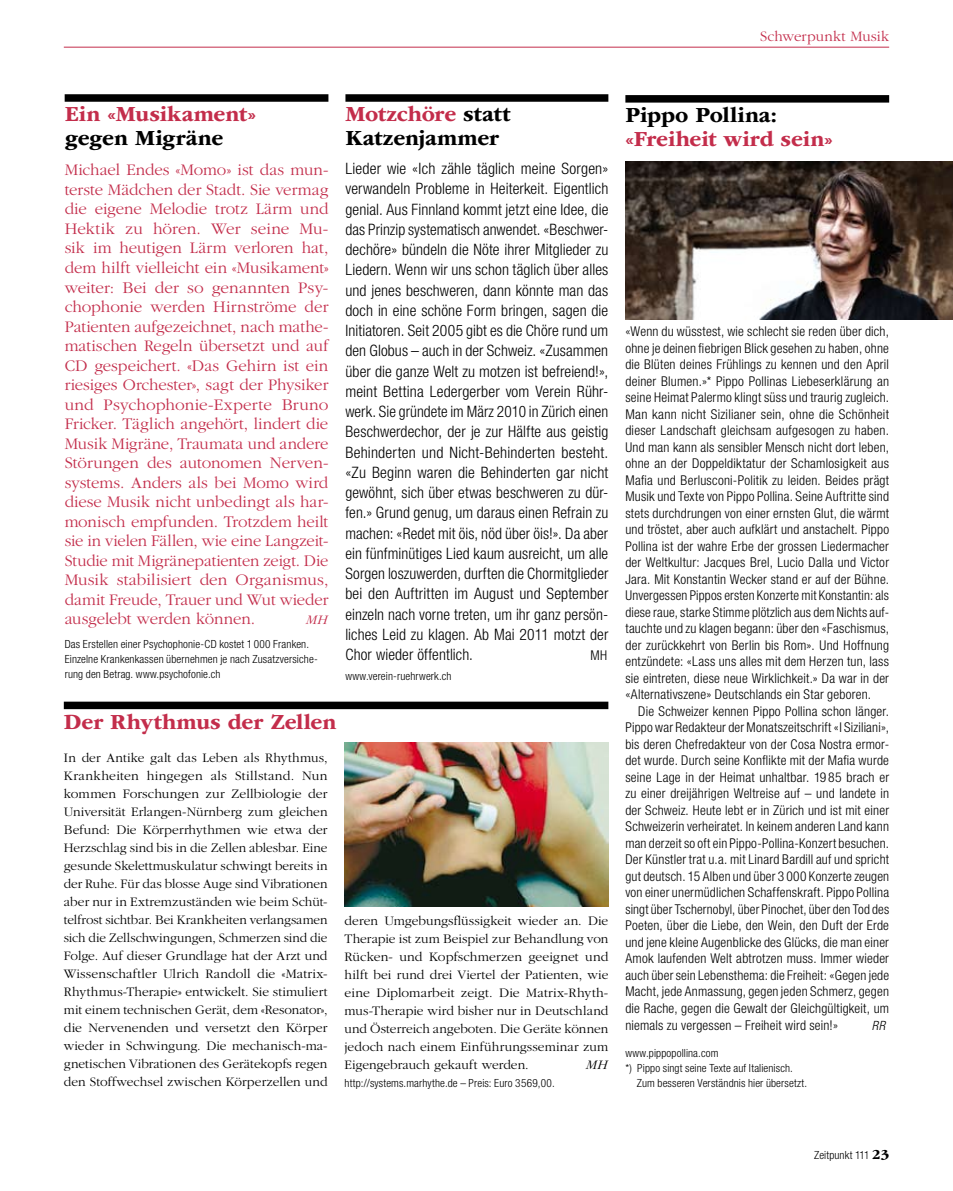
<style>
.page{position:relative;width:953px;height:1191px;background:#fff}
.page>*{position:absolute;margin:0;border:0;box-sizing:border-box;transform-origin:0 0}
.t1{font:700 22.5px "ITC Garamond Std";letter-spacing:-.005em;color:#c32d4b}
.t2{font:700 22.5px/24px "ITC Garamond Std";letter-spacing:-.005em;color:#000}
.t3{font:300 16.8px/19.5px "ITC Garamond Std";letter-spacing:-.01em;color:#c32d4b;text-align:justify}
.t4{font:300 condensed 15.75px/20.2px "Helvetica Neue LT Std";letter-spacing:.01em;color:#000;text-align:justify}
.t5{font:300 15px "ITC Garamond Std";letter-spacing:.005em;color:#c32d4b}
.t6{font:300 condensed 13.5px/16.5px "Helvetica Neue LT Std";letter-spacing:.015em;color:#000;text-align:justify}
.t7{font:300 13.5px/18px "ITC Garamond Std";letter-spacing:.005em;color:#000;text-align:justify}
.t8{font:italic 300 13.5px "ITC Garamond Std";color:#c32d4b}
.t9{font:italic 300 13.5px "ITC Garamond Std";color:#000}
.t10{font:italic 300 condensed 12.75px "Helvetica Neue LT Std";color:#000}
.t11{font:300 condensed 11.25px/15px "Helvetica Neue LT Std";letter-spacing:.01em;color:#000}
.s1{color:#c32d4b}
.s2{font-family:"ITC Garamond Std";font-weight:700;font-stretch:normal;font-size:14.25px}
</style>
<div class="page">
<hr style="left:64px;top:47px;width:825px;height:1px;background:#c32d4b">
<div style="left:625px;top:95px;width:264px;height:8px;background:#000"></div>
<div style="left:345px;top:94px;width:263px;height:8px;background:#000"></div>
<div style="left:65px;top:94px;width:263px;height:8px;background:#000"></div>
<img style="left:625px;top:162px;width:327px;height:157px">
<div style="left:64px;top:701px;width:544px;height:8px;background:#000"></div>
<img style="left:344px;top:742px;width:264px;height:165px">
<p class="t5" style="left:760px;top:28px;width:130px">Schwerpunkt Musik</p>
<h1 class="t1" style="left:65px;top:101px;width:193px">Ein «Musikament»</h1>
<h1 class="t2" style="left:65px;top:126px;width:160px">gegen Migräne</h1>
<p class="t3" style="left:65px;top:161px;width:265px">Michael Endes «Momo» ist das mun&shy;terste Mädchen der Stadt. Sie vermag die eigene Melodie trotz Lärm und Hektik zu hören. Wer seine Mu&shy;sik im heutigen Lärm verloren hat, dem hilft vielleicht ein «Musikament» weiter: Bei der so genannten Psy&shy;chophonie werden Hirnströme der Patienten aufgezeichnet, nach mathe&shy;matischen Regeln übersetzt und auf CD gespeichert. «Das Gehirn ist ein riesiges Orchester», sagt der Physiker und Psychophonie-Experte Bruno Fricker. Täglich angehört, lindert die Musik Migräne, Traumata und andere Störungen des autonomen Nerven&shy;systems. Anders als bei Momo wird diese Musik nicht unbedingt als har&shy;monisch empfunden. Trotzdem heilt sie in vielen Fällen, wie eine Langzeit-Studie mit Migränepatienten zeigt. Die Musik stabilisiert den Organismus, damit Freude, Trauer und Wut wieder ausgelebt werden können.</p>
<p class="t8" style="left:306px;top:612px;width:23px">MH</p>
<p class="t11" style="left:65px;top:636px;width:255px">Das Erstellen einer Psychophonie-CD kostet 1 000 Franken.<br>Einzelne Krankenkassen übernehmen je nach Zusatzversiche&shy;rung den Betrag. www.psychofonie.ch</p>
<h1 class="t1" style="left:64px;top:709px;width:274px">Der Rhythmus der Zellen</h1>
<p class="t7" style="left:64px;top:749px;width:265px">In der Antike galt das Leben als Rhythmus, Krankheiten hingegen als Stillstand. Nun kommen Forschungen zur Zellbiologie der Universität Erlangen-Nürnberg zum gleichen Befund: Die Körperrhythmen wie etwa der Herzschlag sind bis in die Zellen ablesbar. Eine gesunde Skelettmuskulatur schwingt bereits in der Ruhe. Für das blosse Auge sind Vibrationen aber nur in Extremzuständen wie beim Schüt&shy;telfrost sichtbar. Bei Krankheiten verlangsamen sich die Zellschwingungen, Schmerzen sind die Folge. Auf dieser Grundlage hat der Arzt und Wissenschaftler Ulrich Randoll die «Matrix-Rhythmus-Therapie» entwickelt. Sie stimuliert mit einem technischen Gerät, dem «Resonator», die Nervenenden und versetzt den Körper wieder in Schwingung. Die mechanisch-ma&shy;gnetischen Vibrationen des Gerätekopfs regen den Stoffwechsel zwischen Körperzellen und</p>
<h1 class="t2" style="left:345px;top:102px;width:166px"><span class="s1">Motzchöre</span> statt<br>Katzenjammer</h1>
<p class="t4" style="left:345px;top:158px;width:264px">Lieder wie «Ich zähle täglich meine Sorgen» verwandeln Probleme in Heiterkeit. Eigentlich genial. Aus Finnland kommt jetzt eine Idee, die das Prinzip systematisch anwendet. «Beschwer&shy;dechöre» bündeln die Nöte ihrer Mitglieder zu Liedern. Wenn wir uns schon täglich über alles und jenes beschweren, dann könnte man das doch in eine schöne Form bringen, sagen die Initiatoren. Seit 2005 gibt es die Chöre rund um den Globus – auch in der Schweiz. «Zusammen über die ganze Welt zu motzen ist befreiend!», meint Bettina Ledergerber vom Verein Rühr&shy;werk. Sie gründete im März 2010 in Zürich einen Beschwerdechor, der je zur Hälfte aus geistig Behinderten und Nicht-Behinderten besteht. «Zu Beginn waren die Behinderten gar nicht gewöhnt, sich über etwas beschweren zu dür&shy;fen.» Grund genug, um daraus einen Refrain zu machen: «Redet mit öis, nöd über öis!». Da aber ein fünfminütiges Lied kaum ausreicht, um alle Sorgen loszuwerden, durften die Chormitglieder bei den Auftritten im August und September einzeln nach vorne treten, um ihr ganz persön&shy;liches Leid zu klagen. Ab Mai 2011 motzt der Chor wieder öffentlich.</p>
<p class="t6" style="left:590px;top:647px;width:18px">MH</p>
<p class="t11" style="left:345px;top:668px;width:108px">www.verein-ruehrwerk.ch</p>
<p class="t7" style="left:344px;top:911px;width:265px">deren Umgebungsflüssigkeit wieder an. Die Therapie ist zum Beispiel zur Behandlung von Rücken- und Kopfschmerzen geeignet und hilft bei rund drei Viertel der Patienten, wie eine Diplomarbeit zeigt. Die Matrix-Rhyth&shy;mus-Therapie wird bisher nur in Deutschland und Österreich angeboten. Die Geräte können jedoch nach einem Einführungsseminar zum Eigengebrauch gekauft werden.</p>
<p class="t9" style="left:586px;top:1057px;width:23px">MH</p>
<p class="t11" style="left:344px;top:1075px;width:212px">http://systems.marhythe.de – Preis: Euro 3569,00.</p>
<h1 class="t2" style="left:625px;top:103px;width:153px">Pippo Pollina:</h1>
<h1 class="t1" style="left:625px;top:126px;width:209px">«Freiheit wird sein»</h1>
<p class="t6" style="left:625px;top:323px;width:265px">«Wenn du wüsstest, wie schlecht sie reden über dich, ohne je deinen fiebrigen Blick gesehen zu haben, ohne die Blüten deines Frühlings zu kennen und den April deiner Blumen.»* Pippo Pollinas Liebeserklärung an seine Heimat Palermo klingt süss und traurig zugleich.<br>Man kann nicht Sizilianer sein, ohne die Schönheit dieser Landschaft gleichsam aufgesogen zu haben.<br>Und man kann als sensibler Mensch nicht dort leben, ohne an der Doppeldiktatur der Schamlosigkeit aus Mafia und Berlusconi-Politik zu leiden. Beides prägt Musik und Texte von Pippo Pollina. Seine Auftritte sind stets durchdrungen von einer ernsten Glut, die wärmt und tröstet, aber auch aufklärt und anstachelt. Pippo Pollina ist der wahre Erbe der grossen Liedermacher der Weltkultur: Jacques Brel, Lucio Dalla und Victor Jara. Mit Konstantin Wecker stand er auf der Bühne.<br>Unvergessen Pippos ersten Konzerte mit Konstantin: als diese raue, starke Stimme plötzlich aus dem Nichts auf&shy;tauchte und zu klagen begann: über den «Faschismus, der zurückkehrt von Berlin bis Rom». Und Hoffnung entzündete: «Lass uns alles mit dem Herzen tun, lass sie eintreten, diese neue Wirklichkeit.» Da war in der «Alternativszene» Deutschlands ein Star geboren.</p>
<p class="t6" style="left:625px;top:702px;width:265px;text-indent:13px">Die Schweizer kennen Pippo Pollina schon länger.<br>Pippo war Redakteur der Monatszeitschrift «I Siziliani», bis deren Chefredakteur von der Cosa Nostra ermor&shy;det wurde. Durch seine Konflikte mit der Mafia wurde seine Lage in der Heimat unhaltbar. 1985 brach er zu einer dreijährigen Weltreise auf – und landete in der Schweiz. Heute lebt er in Zürich und ist mit einer Schweizerin verheiratet. In keinem anderen Land kann man derzeit so oft ein Pippo-Pollina-Konzert besuchen.<br>Der Künstler trat u.a. mit Linard Bardill auf und spricht gut deutsch. 15 Alben und über 3 000 Konzerte zeugen von einer unermüdlichen Schaffenskraft. Pippo Pollina singt über Tschernobyl, über Pinochet, über den Tod des Poeten, über die Liebe, den Wein, den Duft der Erde und jene kleine Augenblicke des Glücks, die man einer Amok laufenden Welt abtrotzen muss. Immer wieder auch über sein Lebensthema: die Freiheit: «Gegen jede Macht, jede Anmassung, gegen jeden Schmerz, gegen die Rache, gegen die Gewalt der Gleichgültigkeit, um niemals zu vergessen – Freiheit wird sein!»</p>
<p class="t10" style="left:871px;top:1017px;width:15px">RR</p>
<p class="t11" style="left:625px;top:1045px;width:95px">www.pippopollina.com</p>
<p class="t11" style="left:625px;top:1060px;width:169px">*) Pippo singt seine Texte auf Italienisch.</p>
<p class="t11" style="left:636px;top:1075px;width:172px">Zum besseren Verständnis hier übersetzt.</p>
<p class="t11" style="left:814px;top:1147px;width:77px">Zeitpunkt 111 <span class="s2">23</span></p>
</div>
